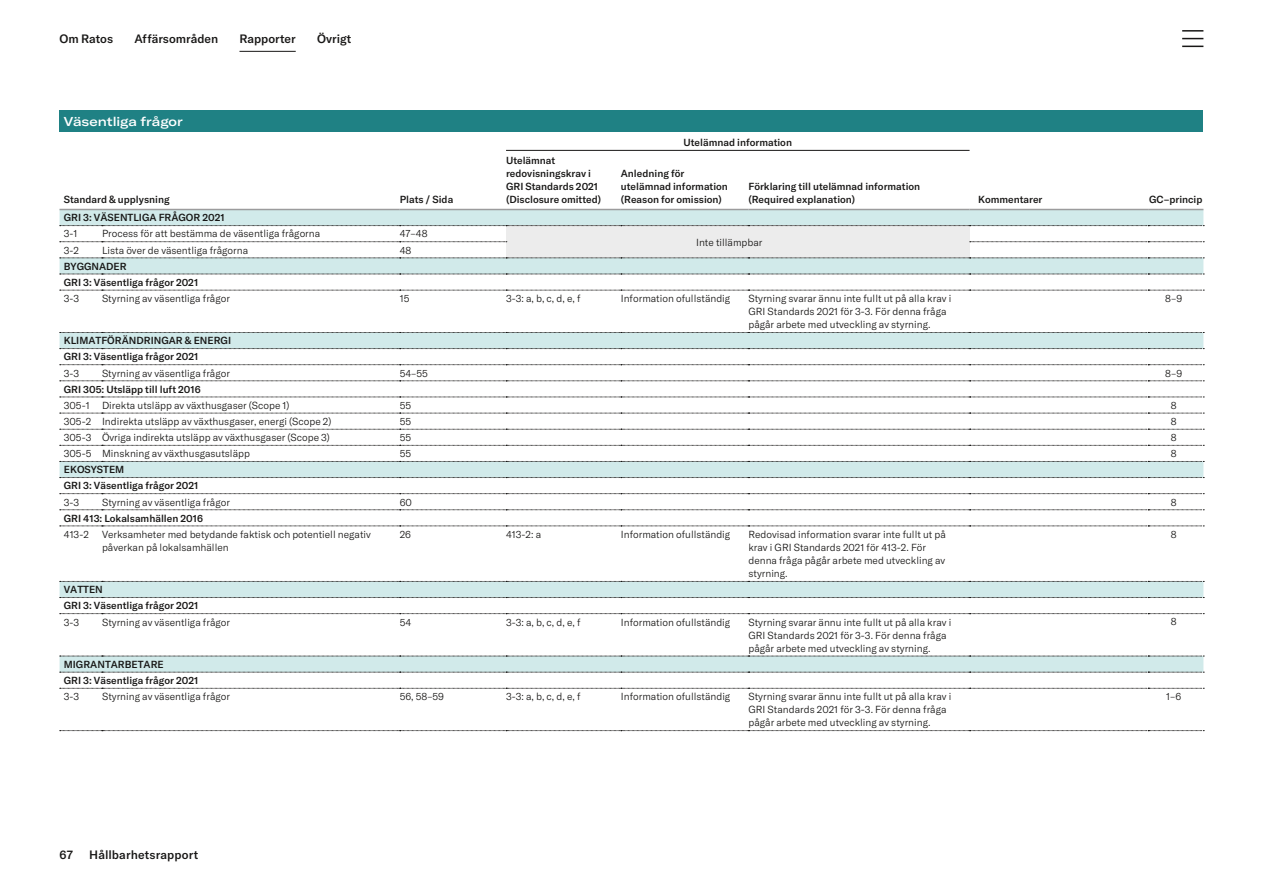
<style>
.page{position:relative;width:1263px;height:893px;background:#fff}
.page>*{position:absolute;margin:0;border:0;box-sizing:border-box;transform-origin:0 0}
.t1{font:500 expanded 12.75px "GT America";color:#fff}
.t2{font:500 12px "GT America";color:#181716}
.t3{font:300 10.2px/13px "GT America";color:#181716}
.t4{font:500 10.2px/13px "GT America";color:#181716}
</style>
<div class="page">
<div style="left:60px;top:111px;width:1143px;height:21px;background:#1f8184"></div>
<svg style="left:60px;top:210px;width:1143px;height:462px"></svg>
<div style="left:506px;top:226px;width:463px;height:32px;background:#ececec"></div>
<hr style="left:60px;top:209px;width:42px;height:1px;background:#9c9c9d">
<hr style="left:102px;top:209px;width:298px;height:1px;background:#9c9c9d">
<hr style="left:400px;top:209px;width:106px;height:1px;background:#9c9c9d">
<hr style="left:506px;top:209px;width:115px;height:1px;background:#9c9c9d">
<hr style="left:621px;top:209px;width:127px;height:1px;background:#9c9c9d">
<hr style="left:748px;top:209px;width:221px;height:1px;background:#9c9c9d">
<hr style="left:969px;top:209px;width:179px;height:1px;background:#9c9c9d">
<hr style="left:1148px;top:209px;width:55px;height:1px;background:#9c9c9d">
<svg style="left:60px;top:225px;width:1144px;height:1px"></svg>
<svg style="left:60px;top:241px;width:447px;height:1px"></svg>
<svg style="left:970px;top:241px;width:234px;height:1px"></svg>
<svg style="left:60px;top:258px;width:1144px;height:1px"></svg>
<svg style="left:60px;top:274px;width:1144px;height:1px"></svg>
<svg style="left:60px;top:290px;width:1144px;height:1px"></svg>
<svg style="left:60px;top:332px;width:1144px;height:1px"></svg>
<svg style="left:60px;top:348px;width:1144px;height:1px"></svg>
<svg style="left:60px;top:364px;width:1144px;height:1px"></svg>
<svg style="left:60px;top:381px;width:1144px;height:1px"></svg>
<svg style="left:60px;top:397px;width:1144px;height:1px"></svg>
<svg style="left:60px;top:413px;width:1144px;height:1px"></svg>
<svg style="left:60px;top:429px;width:1144px;height:1px"></svg>
<svg style="left:60px;top:445px;width:1144px;height:1px"></svg>
<svg style="left:60px;top:461px;width:1144px;height:1px"></svg>
<svg style="left:60px;top:477px;width:1144px;height:1px"></svg>
<svg style="left:60px;top:493px;width:1144px;height:1px"></svg>
<svg style="left:60px;top:509px;width:1144px;height:1px"></svg>
<svg style="left:60px;top:526px;width:1144px;height:1px"></svg>
<svg style="left:60px;top:581px;width:1144px;height:1px"></svg>
<svg style="left:60px;top:597px;width:1144px;height:1px"></svg>
<svg style="left:60px;top:613px;width:1144px;height:1px"></svg>
<svg style="left:60px;top:656px;width:1144px;height:1px"></svg>
<svg style="left:60px;top:672px;width:1144px;height:1px"></svg>
<svg style="left:60px;top:688px;width:1144px;height:1px"></svg>
<svg style="left:60px;top:730px;width:1144px;height:1px"></svg>
<hr style="left:506px;top:150px;width:463px;height:1px;background:#181716">
<hr style="left:239px;top:51px;width:57px;height:1px;background:#181716">
<hr style="left:1182px;top:30px;width:21px;height:2px;background:#181716">
<svg style="left:1182px;top:38px;width:21px;height:1px"></svg>
<svg style="left:1182px;top:46px;width:21px;height:1px"></svg>
<p class="t2" style="left:60px;top:31px;width:55px">Om Ratos</p>
<p class="t2" style="left:134px;top:31px;width:85px">Affärsområden</p>
<p class="t2" style="left:239px;top:31px;width:58px">Rapporter</p>
<p class="t2" style="left:317px;top:31px;width:36px">Övrigt</p>
<p class="t1" style="left:64px;top:114px;width:121px">Väsentliga frågor</p>
<p class="t4" style="left:64px;top:193px;width:107px">Standard &amp; upplysning</p>
<p class="t4" style="left:400px;top:193px;width:55px">Plats / Sida</p>
<p class="t4" style="left:506px;top:154px;width:97px">Utelämnat redovisningskrav i<br>GRI Standards 2021 (Disclosure omitted)</p>
<p class="t4" style="left:683px;top:136px;width:110px">Utelämnad information</p>
<p class="t4" style="left:621px;top:167px;width:109px">Anledning för utelämnad information (Reason for omission)</p>
<p class="t4" style="left:748px;top:180px;width:173px">Förklaring till utelämnad information (Required explanation)</p>
<p class="t4" style="left:978px;top:193px;width:66px">Kommentarer</p>
<p class="t4" style="left:1149px;top:193px;width:55px">GC–princip</p>
<p class="t4" style="left:64px;top:211px;width:162px">GRI 3: VÄSENTLIGA FRÅGOR 2021</p>
<p class="t3" style="left:64px;top:227px;width:15px">3-1</p>
<p class="t3" style="left:102px;top:227px;width:220px">Process för att bestämma de väsentliga frågorna</p>
<p class="t3" style="left:400px;top:227px;width:29px">47–48</p>
<p class="t3" style="left:696px;top:235px;width:68px">Inte tillämpbar</p>
<p class="t3" style="left:64px;top:243px;width:17px">3-2</p>
<p class="t3" style="left:102px;top:243px;width:148px">Lista över de väsentliga frågorna</p>
<p class="t3" style="left:400px;top:243px;width:13px">48</p>
<p class="t4" style="left:64px;top:258px;width:136px;line-height:16px">BYGGNADER<br>GRI 3: Väsentliga frågor 2021</p>
<p class="t3" style="left:64px;top:292px;width:17px">3-3</p>
<p class="t3" style="left:102px;top:292px;width:129px">Styrning av väsentliga frågor</p>
<p class="t3" style="left:400px;top:292px;width:11px">15</p>
<p class="t3" style="left:506px;top:292px;width:76px">3-3: a, b, c, d, e, f</p>
<p class="t3" style="left:621px;top:292px;width:111px">Information ofullständig</p>
<p class="t3" style="left:748px;top:292px;width:204px">Styrning svarar ännu inte fullt ut på alla krav i<br>GRI Standards 2021 för 3-3. För denna fråga pågår arbete med utveckling av styrning.</p>
<p class="t3" style="left:1165px;top:292px;width:18px">8–9</p>
<p class="t4" style="left:64px;top:333px;width:169px;line-height:16px">KLIMATFÖRÄNDRINGAR &amp; ENERGI<br>GRI 3: Väsentliga frågor 2021</p>
<p class="t3" style="left:64px;top:366px;width:17px">3-3</p>
<p class="t3" style="left:102px;top:366px;width:129px">Styrning av väsentliga frågor</p>
<p class="t3" style="left:400px;top:366px;width:30px">54–55</p>
<p class="t3" style="left:1165px;top:366px;width:18px">8–9</p>
<p class="t4" style="left:64px;top:382px;width:138px">GRI 305: Utsläpp till luft 2016</p>
<p class="t3" style="left:64px;top:399px;width:227px">305-1 Direkta utsläpp av växthusgaser (Scope 1)</p>
<p class="t3" style="left:400px;top:399px;width:13px">55</p>
<p class="t3" style="left:1171px;top:399px;width:7px">8</p>
<p class="t3" style="left:64px;top:415px;width:269px">305-2 Indirekta utsläpp av växthusgaser, energi (Scope 2)</p>
<p class="t3" style="left:400px;top:415px;width:13px">55</p>
<p class="t3" style="left:1171px;top:415px;width:7px">8</p>
<p class="t3" style="left:64px;top:431px;width:268px">305-3 Övriga indirekta utsläpp av växthusgaser (Scope 3)</p>
<p class="t3" style="left:400px;top:431px;width:13px">55</p>
<p class="t3" style="left:1171px;top:431px;width:7px">8</p>
<p class="t3" style="left:64px;top:447px;width:188px">305-5 Minskning av växthusgasutsläpp</p>
<p class="t3" style="left:400px;top:447px;width:13px">55</p>
<p class="t3" style="left:1171px;top:447px;width:7px">8</p>
<p class="t4" style="left:64px;top:462px;width:136px;line-height:16px">EKOSYSTEM<br>GRI 3: Väsentliga frågor 2021</p>
<p class="t3" style="left:64px;top:495px;width:17px">3-3</p>
<p class="t3" style="left:102px;top:495px;width:129px">Styrning av väsentliga frågor</p>
<p class="t3" style="left:400px;top:495px;width:14px">60</p>
<p class="t3" style="left:1171px;top:495px;width:7px">8</p>
<p class="t4" style="left:64px;top:511px;width:141px">GRI 413: Lokalsamhällen 2016</p>
<p class="t3" style="left:64px;top:528px;width:27px">413-2</p>
<p class="t3" style="left:102px;top:528px;width:270px">Verksamheter med betydande faktisk och potentiell negativ påverkan på lokalsamhällen</p>
<p class="t3" style="left:400px;top:528px;width:13px">26</p>
<p class="t3" style="left:506px;top:528px;width:37px">413-2: a</p>
<p class="t3" style="left:621px;top:528px;width:111px">Information ofullständig</p>
<p class="t3" style="left:748px;top:528px;width:199px">Redovisad information svarar inte fullt ut på krav i GRI Standards 2021 för 413-2. För denna fråga pågår arbete med utveckling av styrning.</p>
<p class="t3" style="left:1171px;top:528px;width:7px">8</p>
<p class="t4" style="left:64px;top:582px;width:136px;line-height:16px">VATTEN<br>GRI 3: Väsentliga frågor 2021</p>
<p class="t3" style="left:64px;top:615px;width:17px">3-3</p>
<p class="t3" style="left:102px;top:615px;width:129px">Styrning av väsentliga frågor</p>
<p class="t3" style="left:400px;top:615px;width:13px">54</p>
<p class="t3" style="left:506px;top:615px;width:76px">3-3: a, b, c, d, e, f</p>
<p class="t3" style="left:621px;top:615px;width:111px">Information ofullständig</p>
<p class="t3" style="left:748px;top:615px;width:204px">Styrning svarar ännu inte fullt ut på alla krav i<br>GRI Standards 2021 för 3-3. För denna fråga pågår arbete med utveckling av styrning.</p>
<p class="t3" style="left:1171px;top:615px;width:7px">8</p>
<p class="t4" style="left:64px;top:656px;width:136px;line-height:16px">MIGRANTARBETARE<br>GRI 3: Väsentliga frågor 2021</p>
<p class="t3" style="left:64px;top:690px;width:17px">3-3</p>
<p class="t3" style="left:102px;top:690px;width:129px">Styrning av väsentliga frågor</p>
<p class="t3" style="left:400px;top:690px;width:46px">56, 58–59</p>
<p class="t3" style="left:506px;top:690px;width:76px">3-3: a, b, c, d, e, f</p>
<p class="t3" style="left:621px;top:690px;width:111px">Information ofullständig</p>
<p class="t3" style="left:748px;top:690px;width:204px">Styrning svarar ännu inte fullt ut på alla krav i<br>GRI Standards 2021 för 3-3. För denna fråga pågår arbete med utveckling av styrning.</p>
<p class="t3" style="left:1166px;top:690px;width:16px">1–6</p>
<p class="t2" style="left:60px;top:847px;width:15px">67</p>
<p class="t2" style="left:89px;top:847px;width:110px">Hållbarhetsrapport</p>
</div>
